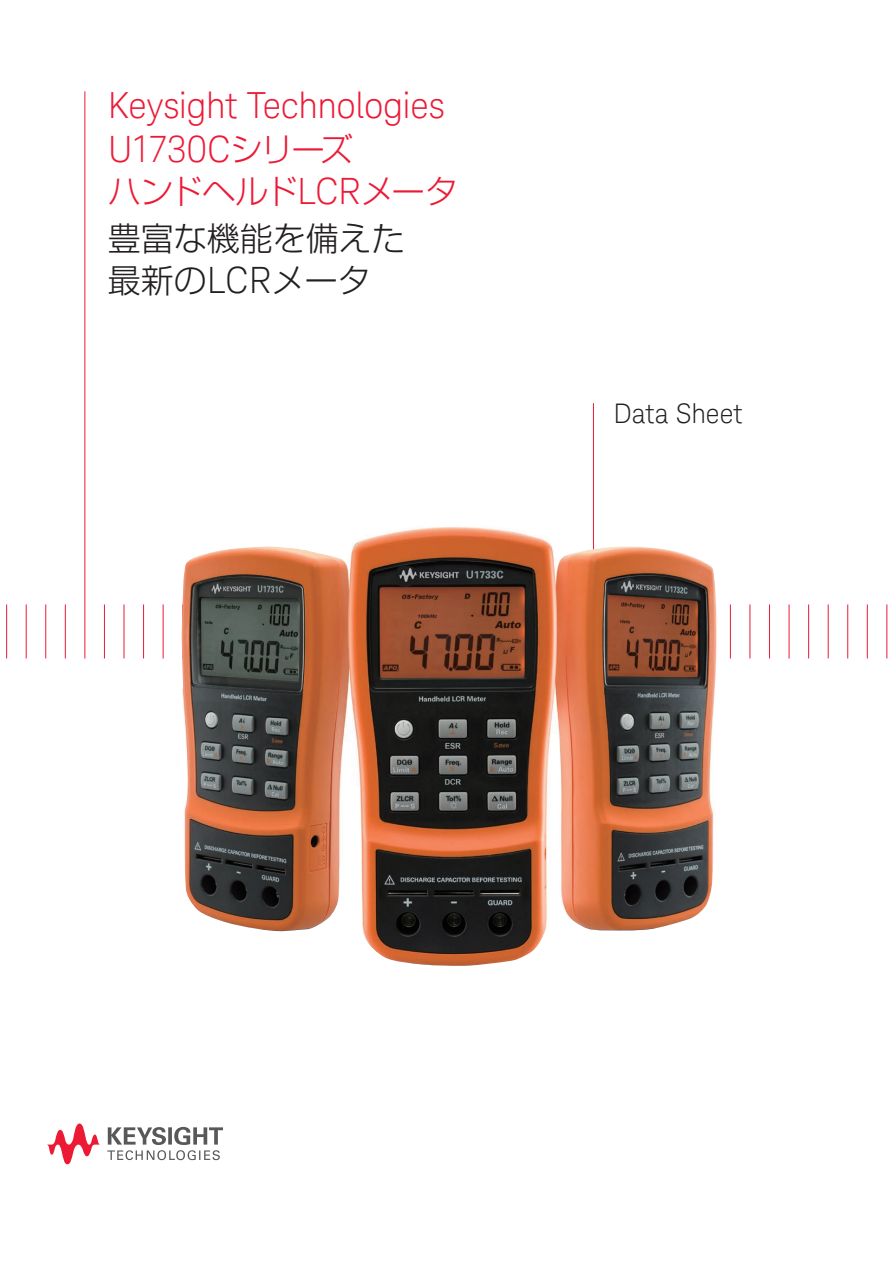
<style>
.page{position:relative;width:893px;height:1263px;background:#fff}
.page>*{position:absolute;margin:0;border:0;box-sizing:border-box;transform-origin:0 0}
.t1{font:300 36.3px "Keysight Sans";letter-spacing:-.01em;color:#ed1a36}
.t2{font:300 36px "Keysight Sans";letter-spacing:-.01em;color:#ed1a36}
.t3{font:300 33px/46.2px "Shin Go Pro";color:#ed1a36}
.t4{font:300 33px "Shin Go Pro";color:#231f20}
.t5{font:300 27px "Keysight Sans";letter-spacing:-.005em;color:#231f20}
.s1{font-family:"Shin Go Pro";font-size:33px}
.s2{font-family:"Keysight Sans";font-size:36.3px}
.s3{color:#231f20}
</style>
<div class="page">
<svg style="left:107px;top:1127px;width:116px;height:33px"></svg>
<svg style="left:47px;top:1123px;width:53px;height:41px"></svg>
<hr style="left:6px;top:604px;width:1px;height:54px;background:#ed1a36">
<hr style="left:26px;top:604px;width:1px;height:54px;background:#ed1a36">
<hr style="left:45px;top:604px;width:1px;height:54px;background:#ed1a36">
<hr style="left:65px;top:604px;width:1px;height:54px;background:#ed1a36">
<hr style="left:104px;top:604px;width:1px;height:54px;background:#ed1a36">
<hr style="left:124px;top:604px;width:1px;height:54px;background:#ed1a36">
<hr style="left:143px;top:604px;width:1px;height:54px;background:#ed1a36">
<hr style="left:163px;top:604px;width:1px;height:54px;background:#ed1a36">
<hr style="left:730px;top:604px;width:1px;height:54px;background:#ed1a36">
<hr style="left:750px;top:604px;width:1px;height:54px;background:#ed1a36">
<hr style="left:769px;top:604px;width:1px;height:54px;background:#ed1a36">
<hr style="left:789px;top:604px;width:1px;height:54px;background:#ed1a36">
<hr style="left:808px;top:604px;width:1px;height:54px;background:#ed1a36">
<hr style="left:828px;top:604px;width:1px;height:54px;background:#ed1a36">
<hr style="left:847px;top:604px;width:1px;height:54px;background:#ed1a36">
<hr style="left:867px;top:604px;width:1px;height:54px;background:#ed1a36">
<hr style="left:886px;top:604px;width:1px;height:54px;background:#ed1a36">
<hr style="left:593px;top:403px;width:1px;height:255px;background:#ed1a36">
<hr style="left:85px;top:91px;width:1px;height:567px;background:#ed1a36">
<img style="left:181px;top:527px;width:536px;height:439px">
<p class="t2" style="left:108px;top:84px;width:339px">Keysight Technologies</p>
<p class="t1" style="left:108px;top:128px;width:246px">U1730C<span class="s1">シリーズ</span></p>
<p class="t3" style="left:108px;top:165px;width:352px">ハンドヘルド<span class="s2">LCR</span>メータ<span class="s3">豊富な機能を備えた</span></p>
<p class="t4" style="left:108px;top:253px;width:265px">最新の<span class="s2">LCR</span>メータ</p>
<p class="t5" style="left:613px;top:397px;width:131px">Data Sheet</p>
</div>
